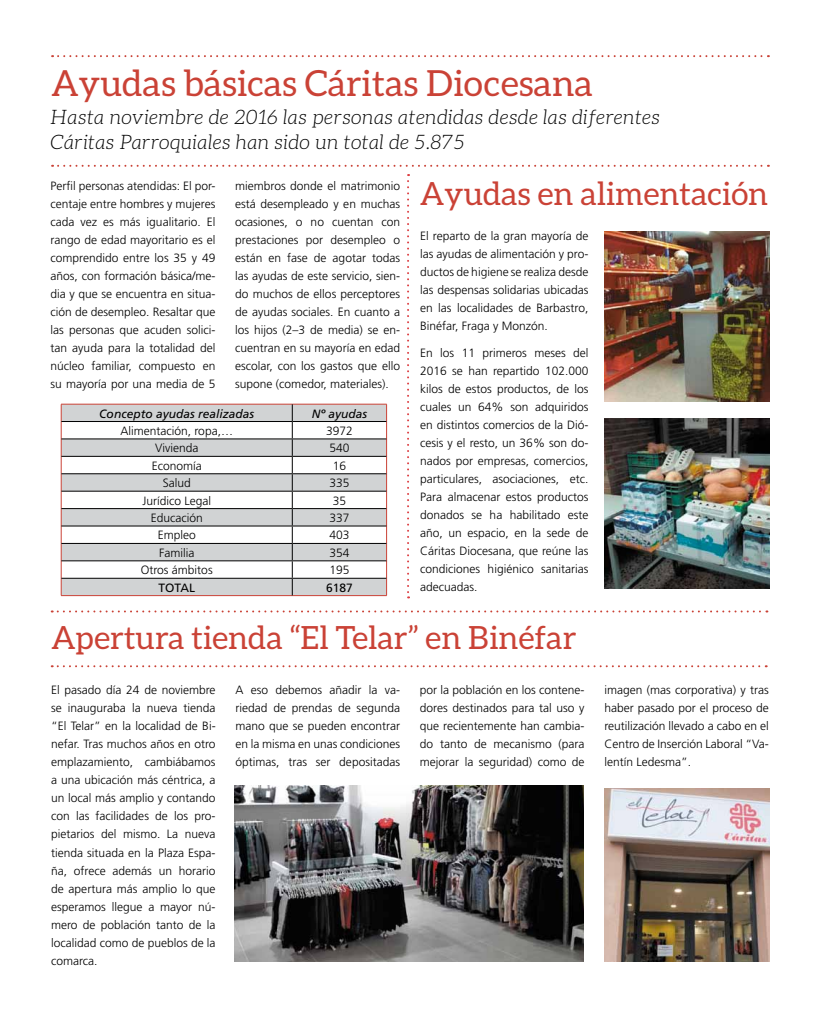
<style>
.page{position:relative;width:820px;height:1021px;background:#fff}
.page>*{position:absolute;margin:0;border:0;box-sizing:border-box;transform-origin:0 0}
.t1{font:36px "Aleo";color:#ca4236}
.t2{font:32px "Aleo";color:#ca4236}
.t3{font:italic 300 20px/25px "Aleo";letter-spacing:.025em;color:#000}
.t4{font:300 12px/18px "Frutiger";color:#000;text-align:justify}
.t5{font:italic 12px "Frutiger";color:#000}
.t6{font:12px "Frutiger";color:#000}
</style>
<div class="page">
<svg style="left:52px;top:665px;width:714px;height:2px"></svg>
<svg style="left:52px;top:610px;width:715px;height:2px"></svg>
<svg style="left:52px;top:55px;width:716px;height:2px"></svg>
<svg style="left:52px;top:165px;width:716px;height:2px"></svg>
<img style="left:604px;top:788px;width:165px;height:173px">
<img style="left:234px;top:785px;width:349px;height:176px">
<svg style="left:62px;top:405px;width:324px;height:190px;fill:#d1d3d4"></svg>
<hr style="left:61px;top:404px;width:231px;height:1px;background:#ca4236">
<hr style="left:292px;top:404px;width:94px;height:1px;background:#ca4236">
<svg style="left:61px;top:404px;width:1px;height:191px"></svg>
<svg style="left:386px;top:404px;width:1px;height:191px"></svg>
<hr style="left:61px;top:595px;width:231px;height:1px;background:#ca4236">
<hr style="left:292px;top:595px;width:94px;height:1px;background:#ca4236">
<hr style="left:61px;top:421px;width:231px;height:1px;background:#000">
<hr style="left:292px;top:421px;width:94px;height:1px;background:#000">
<hr style="left:61px;top:438px;width:231px;height:1px;background:#000">
<hr style="left:292px;top:438px;width:94px;height:1px;background:#000">
<hr style="left:61px;top:456px;width:231px;height:1px;background:#000">
<hr style="left:292px;top:456px;width:94px;height:1px;background:#000">
<hr style="left:61px;top:473px;width:231px;height:1px;background:#000">
<hr style="left:292px;top:473px;width:94px;height:1px;background:#000">
<hr style="left:61px;top:490px;width:231px;height:1px;background:#000">
<hr style="left:292px;top:490px;width:94px;height:1px;background:#000">
<hr style="left:61px;top:508px;width:231px;height:1px;background:#000">
<hr style="left:292px;top:508px;width:94px;height:1px;background:#000">
<hr style="left:61px;top:525px;width:231px;height:1px;background:#000">
<hr style="left:292px;top:525px;width:94px;height:1px;background:#000">
<hr style="left:61px;top:543px;width:231px;height:1px;background:#000">
<hr style="left:292px;top:543px;width:94px;height:1px;background:#000">
<hr style="left:61px;top:560px;width:231px;height:1px;background:#000">
<hr style="left:292px;top:560px;width:94px;height:1px;background:#000">
<hr style="left:61px;top:577px;width:231px;height:1px;background:#000">
<hr style="left:292px;top:577px;width:94px;height:1px;background:#000">
<svg style="left:292px;top:404px;width:1px;height:191px"></svg>
<svg style="left:407px;top:174px;width:2px;height:424px"></svg>
<img style="left:604px;top:418px;width:165px;height:170px">
<img style="left:604px;top:232px;width:165px;height:169px">
<h1 class="t1" style="left:51px;top:63px;width:543px">Ayudas básicas Cáritas Diocesana</h1>
<h3 class="t3" style="left:51px;top:104px;width:610px">Hasta noviembre de 2016 las personas atendidas desde las diferentes<br>Cáritas Parroquiales han sido un total de 5.875</h3>
<p class="t4" style="left:51px;top:177px;width:166px">Perfil personas atendidas: El por&shy;centaje entre hombres y mujeres cada vez es más igualitario. El rango de edad mayoritario es el comprendido entre los 35 y 49 años, con formación básica/me&shy;dia y que se encuentra en situa&shy;ción de desempleo. Resaltar que las personas que acuden solici&shy;tan ayuda para la totalidad del núcleo familiar, compuesto en su mayoría por una media de 5</p>
<p class="t4" style="left:235px;top:177px;width:166px">miembros donde el matrimonio está desempleado y en muchas ocasiones, o no cuentan con prestaciones por desempleo o están en fase de agotar todas las ayudas de este servicio, sien&shy;do muchos de ellos perceptores de ayudas sociales. En cuanto a los hijos (2–3 de media) se en&shy;cuentran en su mayoría en edad escolar, con los gastos que ello supone (comedor, materiales).</p>
<p class="t5" style="left:99px;top:406px;width:156px">Concepto ayudas realizadas</p>
<p class="t5" style="left:311px;top:406px;width:57px">Nº ayudas</p>
<p class="t4" style="left:120px;top:422px;width:114px">Alimentación, ropa,…</p>
<p class="t4" style="left:326px;top:422px;width:28px">3972</p>
<p class="t4" style="left:155px;top:439px;width:45px">Vivienda</p>
<p class="t4" style="left:329px;top:439px;width:22px">540</p>
<p class="t4" style="left:152px;top:456px;width:52px">Economía</p>
<p class="t4" style="left:332px;top:456px;width:15px">16</p>
<p class="t4" style="left:163px;top:474px;width:30px">Salud</p>
<p class="t4" style="left:329px;top:474px;width:22px">335</p>
<p class="t4" style="left:142px;top:491px;width:70px">Jurídico Legal</p>
<p class="t4" style="left:332px;top:491px;width:15px">35</p>
<p class="t4" style="left:151px;top:509px;width:54px">Educación</p>
<p class="t4" style="left:329px;top:509px;width:22px">337</p>
<p class="t4" style="left:158px;top:526px;width:40px">Empleo</p>
<p class="t4" style="left:329px;top:526px;width:22px">403</p>
<p class="t4" style="left:159px;top:543px;width:37px">Familia</p>
<p class="t4" style="left:329px;top:543px;width:22px">354</p>
<p class="t4" style="left:141px;top:561px;width:73px">Otros ámbitos</p>
<p class="t4" style="left:329px;top:561px;width:22px">195</p>
<p class="t6" style="left:158px;top:580px;width:38px">TOTAL</p>
<p class="t6" style="left:326px;top:580px;width:28px">6187</p>
<h2 class="t2" style="left:420px;top:175px;width:350px">Ayudas en alimentación</h2>
<p class="t4" style="left:420px;top:227px;width:170px">El reparto de la gran mayoría de las ayudas de alimentación y pro&shy;ductos de higiene se realiza desde las despensas solidarias ubicadas en las localidades de Barbastro, Binéfar, Fraga y Monzón.</p>
<p class="t4" style="left:420px;top:344px;width:170px">En los 11 primeros meses del 2016 se han repartido 102.000 kilos de estos productos, de los cuales un 64% son adquiridos en distintos comercios de la Dió&shy;cesis y el resto, un 36% son do&shy;nados por empresas, comercios, particulares, asociaciones, etc.<br>Para almacenar estos productos donados se ha habilitado este año, un espacio, en la sede de Cáritas Diocesana, que reúne las condiciones higiénico sanitarias adecuadas.</p>
<h2 class="t2" style="left:51px;top:620px;width:526px">Apertura tienda “El Telar” en Binéfar</h2>
<p class="t4" style="left:51px;top:681px;width:166px">El pasado día 24 de noviembre se inauguraba la nueva tienda “El Telar” en la localidad de Bi&shy;nefar. Tras muchos años en otro emplazamiento, cambiábamos a una ubicación más céntrica, a un local más amplio y contando con las facilidades de los pro&shy;pietarios del mismo. La nueva tienda situada en la Plaza Espa&shy;ña, ofrece además un horario de apertura más amplio lo que esperamos llegue a mayor nú&shy;mero de población tanto de la localidad como de pueblos de la comarca.</p>
<p class="t4" style="left:235px;top:681px;width:166px">A eso debemos añadir la va&shy;riedad de prendas de segunda mano que se pueden encontrar en la misma en unas condiciones óptimas, tras ser depositadas</p>
<p class="t4" style="left:420px;top:681px;width:166px">por la población en los contene&shy;dores destinados para tal uso y que recientemente han cambia&shy;do tanto de mecanismo (para mejorar la seguridad) como de</p>
<p class="t4" style="left:604px;top:681px;width:166px">imagen (mas corporativa) y tras haber pasado por el proceso de reutilización llevado a cabo en el Centro de Inserción Laboral “Va&shy;lentín Ledesma”.</p>
</div>
